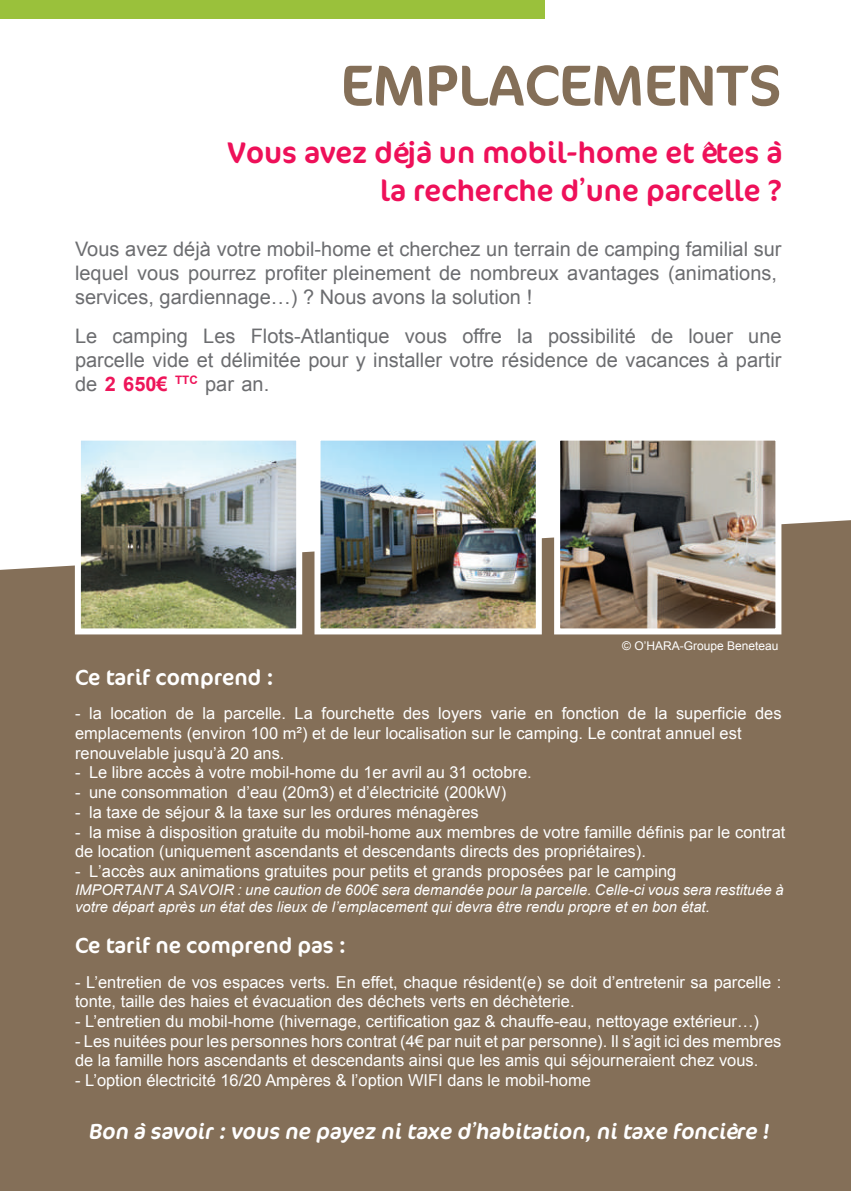
<style>
.page{position:relative;width:851px;height:1191px;background:#fff}
.page>*{position:absolute;margin:0;border:0;box-sizing:border-box;transform-origin:0 0}
.t1{font:58px "Cocon";color:#846f58}
.t2{font:30px/38px "Cocon";color:#ee1059;text-align:right}
.t3{font:italic 22px "Cocon";color:#fff}
.t4{font:22px "Cocon";color:#fff}
.t5{font:20px/24px "Arial";color:#6c6d70}
.t6{font:16.4px/19.8px "Arial";color:#fff}
.t7{font:italic 14.8px/17.4px "Arial";color:#fff}
.t8{font:12px "Arial";color:#fff}
.s1{font-weight:700;color:#ee155a}
</style>
<div class="page">
<div style="left:0;top:520px;width:850px;height:671px;background:#846f58"></div>
<div style="left:0;top:0;width:545px;height:19px;background:#9ac13b"></div>
<img style="left:82px;top:441px;width:213px;height:186px">
<div style="left:75px;top:434px;width:227px;height:200px;border:6px solid #fff"></div>
<img style="left:321px;top:441px;width:213px;height:186px">
<div style="left:314px;top:434px;width:227px;height:200px;border:6px solid #fff"></div>
<img style="left:561px;top:441px;width:213px;height:186px">
<div style="left:554px;top:434px;width:227px;height:200px;border:6px solid #fff"></div>
<h1 class="t1" style="left:340px;top:32px;width:442px">EMPLACEMENTS</h1>
<h2 class="t2" style="left:227px;top:132px;width:556px">Vous avez déjà un mobil-home et êtes à la recherche d’une parcelle ?</h2>
<p class="t5" style="left:75px;top:237px;width:708px">Vous avez déjà votre mobil-home et cherchez un terrain de camping familial sur lequel vous pourrez profiter pleinement de nombreux avantages (animations, services, gardiennage…) ? Nous avons la solution !</p>
<p class="t5" style="left:75px;top:324px;width:708px;text-align:justify">Le camping Les Flots-Atlantique vous offre la possibilité de louer une parcelle vide et délimitée pour y installer votre résidence de vacances à partir de <span class="s1">2 650€</span> <sup>TTC</sup> par an.</p>
<p class="t8" style="left:622px;top:637px;width:158px">© O’HARA-Groupe Beneteau</p>
<h3 class="t4" style="left:75px;top:657px;width:200px">Ce tarif comprend :</h3>
<p class="t6" style="left:75px;top:703px;width:708px">- la location de la parcelle. La fourchette des loyers varie en fonction de la superficie des emplacements (environ 100 m²) et de leur localisation sur le camping. Le contrat annuel est renouvelable jusqu’à 20 ans.</p>
<p class="t6" style="left:75px;top:762px;width:458px">- Le libre accès à votre mobil-home du 1er avril au 31 octobre.</p>
<p class="t6" style="left:75px;top:782px;width:432px">- une consommation d’eau (20m3) et d’électricité (200kW)</p>
<p class="t6" style="left:75px;top:802px;width:405px">- la taxe de séjour &amp; la taxe sur les ordures ménagères</p>
<p class="t6" style="left:75px;top:822px;width:711px">- la mise à disposition gratuite du mobil-home aux membres de votre famille définis par le contrat de location (uniquement ascendants et descendants directs des propriétaires).</p>
<p class="t6" style="left:75px;top:861px;width:602px">- L’accès aux animations gratuites pour petits et grands proposées par le camping</p>
<p class="t7" style="left:75px;top:881px;width:710px">IMPORTANT A SAVOIR : une caution de 600€ sera demandée pour la parcelle. Celle-ci vous sera restituée à votre départ après un état des lieux de l’emplacement qui devra être rendu propre et en bon état.</p>
<h3 class="t4" style="left:75px;top:925px;width:272px">Ce tarif ne comprend pas :</h3>
<p class="t6" style="left:75px;top:972px;width:707px">- L’entretien de vos espaces verts. En effet, chaque résident(e) se doit d’entretenir sa parcelle : tonte, taille des haies et évacuation des déchets verts en déchèterie.</p>
<p class="t6" style="left:75px;top:1011px;width:685px">- L’entretien du mobil-home (hivernage, certification gaz &amp; chauffe-eau, nettoyage extérieur…)</p>
<p class="t6" style="left:75px;top:1031px;width:707px">- Les nuitées pour les personnes hors contrat (4€ par nuit et par personne). Il s’agit ici des membres de la famille hors ascendants et descendants ainsi que les amis qui séjourneraient chez vous.</p>
<p class="t6" style="left:75px;top:1070px;width:517px">- L’option électricité 16/20 Ampères &amp; l’option WIFI dans le mobil-home</p>
<h3 class="t3" style="left:88px;top:1110px;width:688px">Bon àsavoir:vousne payeznitaxe d’habitation,nitaxe foncière !</h3>
</div>
